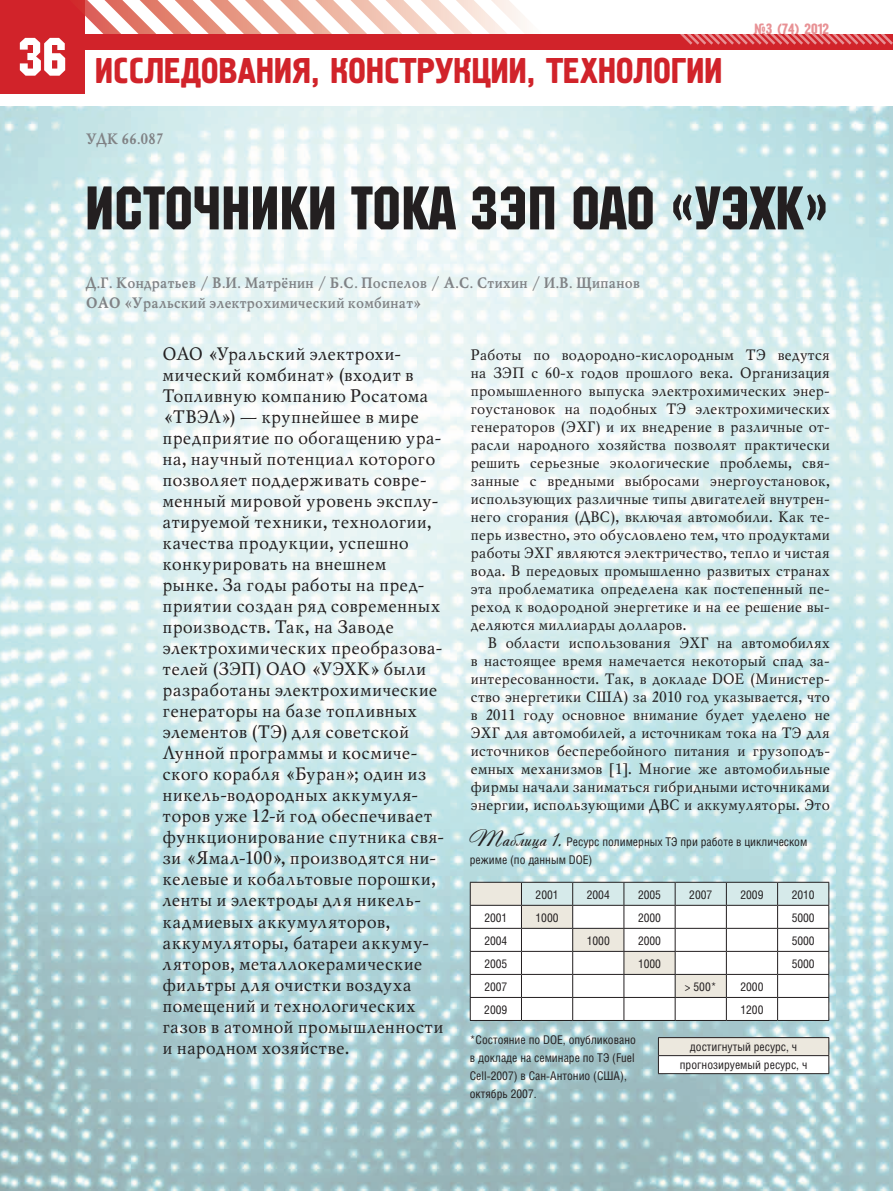
<style>
.page{position:relative;width:893px;height:1191px;background:#fff}
.page>*{position:absolute;margin:0;border:0;box-sizing:border-box;transform-origin:0 0}
.t1{font:61.35px "Machine C";color:#231f20}
.t2{font:36px "Pollock 1 C";letter-spacing:.07em;color:#d1232a}
.t3{font:18px/21px "Mysl C";letter-spacing:.01em;color:#231f20}
.t4{font:15px/18px "Mysl C";color:#231f20;text-align:justify}
.t5{font:700 15px/19.5px "Mysl C";color:#808285}
.t6{font:15px "Pollock 1 C";color:#d1232a}
.t7{font:12px/18px "Helios Cond";color:#231f20}
.s1{font-family:"Andantinoscript";font-size:21px}
</style>
<div class="page">
<div style="left:0;top:0;width:85px;height:94px;background:#d1232a"></div>
<svg style="left:82px;top:0;width:445px;height:34px"></svg>
<div style="left:81px;top:34px;width:812px;height:16px;background:#d1232a"></div>
<svg style="left:680px;top:34px;width:213px;height:11px"></svg>
<img style="left:0;top:106px;width:893px;height:1085px">
<div style="left:658px;top:1037px;width:171px;height:18px;background:#ece8de"></div>
<div style="left:658px;top:1055px;width:171px;height:18px;background:#fff"></div>
<hr style="left:658px;top:1037px;width:171px;height:1px;background:#231f20">
<hr style="left:658px;top:1055px;width:171px;height:1px;background:#231f20">
<svg style="left:658px;top:1038px;width:1px;height:35px"></svg>
<svg style="left:828px;top:1038px;width:1px;height:35px"></svg>
<hr style="left:658px;top:1073px;width:171px;height:1px;background:#231f20">
<svg style="left:470px;top:882px;width:359px;height:138px"></svg>
<hr style="left:470px;top:1020px;width:51px;height:1px;background:#231f20">
<hr style="left:521px;top:1020px;width:52px;height:1px;background:#231f20">
<hr style="left:573px;top:1020px;width:51px;height:1px;background:#231f20">
<hr style="left:624px;top:1020px;width:51px;height:1px;background:#231f20">
<hr style="left:675px;top:1020px;width:51px;height:1px;background:#231f20">
<hr style="left:726px;top:1020px;width:52px;height:1px;background:#231f20">
<hr style="left:778px;top:1020px;width:51px;height:1px;background:#231f20">
<h2 class="t2" style="left:18px;top:51px;width:686px"><sup>36</sup> Исследования, конструкции , технологии</h2>
<p class="t5" style="left:85px;top:130px;width:79px">УДК 66.087</p>
<p class="t6" style="left:753px;top:21px;width:77px">№3 (74) 2012</p>
<h1 class="t1" style="left:85px;top:172px;width:746px">ИСТОЧНИКИ ТОКА ЗЭП ОАО «УЭХК»</h1>
<p class="t5" style="left:85px;top:274px;width:556px">Д.Г. Кондратьев / В.И. Матрёнин / Б.С. Поспелов / А.С. Стихин / И.В. Щипанов<br>ОАО «Уральский электрохимический комбинат»</p>
<p class="t4" style="left:470px;top:346px;width:361px">Работы по водородно-кислородным ТЭ ведутся на ЗЭП с 60-х годов прошлого века. Организация промышленного выпуска электрохимических энер&shy;гоустановок на подобных ТЭ электрохимических генераторов (ЭХГ) и их внедрение в различные от&shy;расли народного хозяйства позволят практически решить серьезные экологические проблемы, свя&shy;занные с вредными выбросами энергоустановок, использующих различные типы двигателей внутрен&shy;него сгорания (ДВС), включая автомобили. Как те&shy;перь известно, это обусловлено тем, что продуктами работы ЭХГ являются электричество, тепло и чистая вода. В передовых промышленно развитых странах эта проблематика определена как постепенный пе&shy;реход к водородной энергетике и на ее решение вы&shy;деляются миллиарды долларов.</p>
<p class="t4" style="left:470px;top:634px;width:361px;text-indent:17px">В области использования ЭХГ на автомобилях в настоящее время намечается некоторый спад за&shy;интересованности. Так, в докладе DOE (Министер&shy;ство энергетики США) за 2010 год указывается, что в 2011 году основное внимание будет уделено не ЭХГ для автомобилей, а источникам тока на ТЭ для источников бесперебойного питания и грузоподъ&shy;емных механизмов [1]. Многие же автомобильные фирмы начали заниматься гибридными источниками энергии, использующими ДВС и аккумуляторы. Это</p>
<p class="t7" style="left:470px;top:833px;width:339px"><span class="s1">Таблица 1.</span> Ресурс полимерных ТЭ при работе в циклическом режиме (по данным DOE)</p>
<p class="t3" style="left:162px;top:344px;width:283px">ОАО «Уральский электрохи&shy;мический комбинат» (входит в<br>Топливную компанию Росатома «ТВЭЛ») — крупнейшее в мире предприятие по обогащению ура&shy;на, научный потенциал которого позволяет поддерживать совре&shy;менный мировой уровень эксплу&shy;атируемой техники, технологии, качества продукции, успешно конкурировать на внешнем рынке. За годы работы на пред&shy;приятии создан ряд современных производств. Так, на Заводе электрохимических преобразова&shy;телей (ЗЭП) ОАО «УЭХК» были разработаны электрохимические генераторы на базе топливных элементов (ТЭ) для советской<br>Лунной программы и космиче&shy;ского корабля «Буран»; один из никель-водородных аккумуля&shy;торов уже 12-й год обеспечивает функционирование спутника свя&shy;зи «Ямал-100», производятся ни&shy;келевые и кобальтовые порошки, ленты и электроды для никель&shy;кадмиевых аккумуляторов, аккумуляторы, батареи аккуму&shy;ляторов, металлокерамические фильтры для очистки воздуха помещений и технологических газов в атомной промышленности и народном хозяйстве.</p>
<p class="t7" style="left:536px;top:885px;width:25px">2001</p>
<p class="t7" style="left:587px;top:885px;width:25px">2004</p>
<p class="t7" style="left:638px;top:885px;width:25px">2005</p>
<p class="t7" style="left:689px;top:885px;width:25px">2007</p>
<p class="t7" style="left:740px;top:885px;width:25px">2009</p>
<p class="t7" style="left:792px;top:885px;width:25px">2010</p>
<p class="t7" style="left:484px;top:908px;width:25px">2001</p>
<p class="t7" style="left:536px;top:908px;width:25px">1000</p>
<p class="t7" style="left:638px;top:908px;width:25px">2000</p>
<p class="t7" style="left:792px;top:908px;width:25px">5000</p>
<p class="t7" style="left:484px;top:931px;width:25px">2004</p>
<p class="t7" style="left:587px;top:931px;width:25px">1000</p>
<p class="t7" style="left:638px;top:931px;width:25px">2000</p>
<p class="t7" style="left:792px;top:931px;width:25px">5000</p>
<p class="t7" style="left:484px;top:954px;width:25px">2005</p>
<p class="t7" style="left:638px;top:954px;width:25px">1000</p>
<p class="t7" style="left:792px;top:954px;width:25px">5000</p>
<p class="t7" style="left:484px;top:977px;width:25px">2007</p>
<p class="t7" style="left:685px;top:977px;width:33px">&gt; 500*</p>
<p class="t7" style="left:740px;top:977px;width:25px">2000</p>
<p class="t7" style="left:484px;top:1000px;width:25px">2009</p>
<p class="t7" style="left:740px;top:1000px;width:25px">1200</p>
<p class="t7" style="left:470px;top:1031px;width:168px">*Состояние по DOE, опубликовано в докладе на семинаре по ТЭ (Fuel<br>Cell-2007) в Сан-Антонио (США), октябрь 2007.</p>
<p class="t7" style="left:680px;top:1037px;width:129px;text-align:center">достигнутый ресурс, ч прогнозируемый ресурс, ч</p>
</div>
